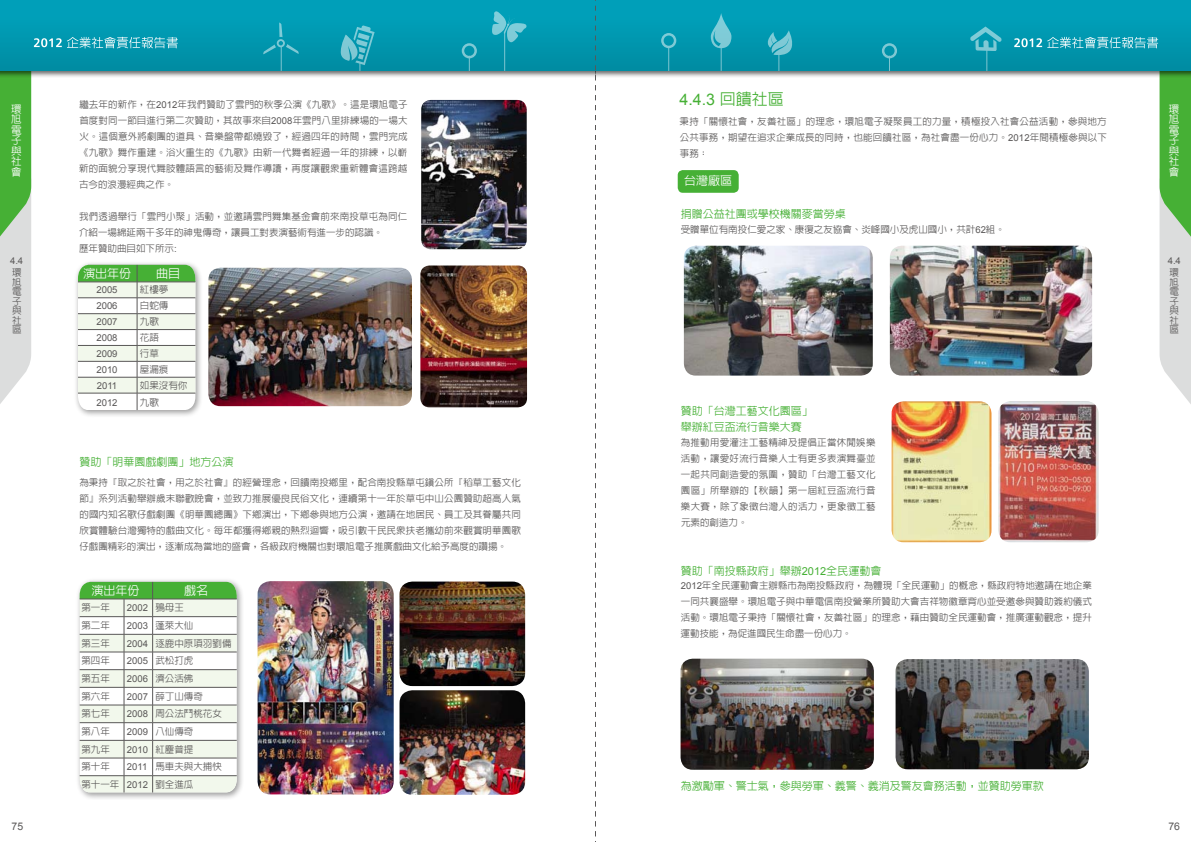
<style>
.page{position:relative;width:1191px;height:842px;background:#fff}
.page>*{position:absolute;margin:0;border:0;box-sizing:border-box;transform-origin:0 0}
.t1{font:16px "Arial";color:#46b035}
.t2{font:500 12px "Lin Gothic";color:#fff}
.t3{font:500 11px/16px "Lin Gothic";color:#46b035}
.t4{font:500 10.5px/10.5px "Lin Gothic";color:#fff;text-align:justify}
.t5{font:10.5px "Arial";color:#595757}
.t6{font:500 9.5px/16px "Lin Gothic";color:#595757;text-align:justify}
.t7{font:9.5px "Arial";color:#595757}
.s1{font-family:"Arial";font-weight:400}
.s2{font-family:"Lin Gothic";font-weight:500}
</style>
<div class="page">
<svg style="left:0;top:77px;width:31px;height:327px;background:#9ecb97"></svg>
<div style="left:0;top:0;width:595px;height:77px;background:#000;opacity:.6"></div>
<div style="left:0;top:0;width:595px;height:71px;background:linear-gradient(to bottom,#00a3be,#008da2)"></div>
<svg style="left:34px;top:37px;width:144px;height:11px;background:#4cb5c6"></svg>
<svg style="left:491px;top:11px;width:36px;height:32px"></svg>
<div style="left:462px;top:43px;width:15px;height:15px;border:2px solid #fff;border-radius:50%"></div>
<hr style="left:504px;top:32px;width:1px;height:39px;background:#fff">
<svg style="left:469px;top:56px;width:1px;height:15px"></svg>
<svg style="left:340px;top:25px;width:34px;height:46px;background:#31a7ba"></svg>
<svg style="left:263px;top:22px;width:36px;height:49px;background:#0c99af"></svg>
<svg style="left:1159px;top:77px;width:32px;height:327px;background:#a1cd9b"></svg>
<div style="left:595px;top:0;width:596px;height:77px;background:#000;opacity:.6"></div>
<div style="left:595px;top:0;width:596px;height:71px;background:linear-gradient(to bottom,#00a3be,#018da3)"></div>
<svg style="left:1014px;top:37px;width:144px;height:11px;background:#4cb5c6"></svg>
<div style="left:661px;top:33px;width:15px;height:15px;border:2px solid #fff;border-radius:50%"></div>
<div style="left:882px;top:43px;width:15px;height:15px;border:2px solid #fff;border-radius:50%"></div>
<svg style="left:668px;top:47px;width:1px;height:24px"></svg>
<svg style="left:889px;top:56px;width:1px;height:15px"></svg>
<svg style="left:970px;top:27px;width:31px;height:44px"></svg>
<svg style="left:711px;top:13px;width:20px;height:58px"></svg>
<svg style="left:763px;top:30px;width:40px;height:41px;background:#1b9eb2"></svg>
<svg style="left:595px;top:0;width:1px;height:842px"></svg>
<img style="left:421px;top:100px;width:106px;height:149px">
<img style="left:420px;top:265px;width:107px;height:142px">
<div style="left:75px;top:577px;width:169px;height:223px;background:#000;opacity:.4"></div>
<svg style="left:80px;top:582px;width:157px;height:210px"></svg>
<div style="left:74px;top:260px;width:129px;height:158px;background:#000;opacity:.4"></div>
<hr style="left:78px;top:410px;width:59px;height:1px;background:#595757">
<hr style="left:137px;top:410px;width:58px;height:1px;background:#595757">
<svg style="left:78px;top:265px;width:117px;height:145px"></svg>
<img style="left:257px;top:581px;width:137px;height:213px">
<img style="left:399px;top:581px;width:126px;height:105px">
<img style="left:399px;top:690px;width:126px;height:105px">
<div style="left:677px;top:170px;width:61px;height:23px;background:#46b035;border-radius:5px"></div>
<img style="left:684px;top:246px;width:188px;height:130px">
<img style="left:890px;top:246px;width:202px;height:130px">
<img style="left:891px;top:401px;width:100px;height:141px">
<img style="left:998px;top:401px;width:100px;height:141px">
<img style="left:680px;top:659px;width:194px;height:111px">
<img style="left:895px;top:659px;width:194px;height:110px">
<img style="left:208px;top:268px;width:204px;height:138px">
<p class="t4" style="left:11px;top:103px;width:12px">環旭電子與社會</p>
<p class="t6" style="left:79px;top:96px;width:330px">繼去年的新作，在<span class="s1">2012</span>年我們贊助了雲門的秋季公演《九歌》。這是環旭電子首度對同一節目進行第二次贊助，其故事來自<span class="s1">2008</span>年雲門八里排練場的一場大火。這個意外將劇團的道具、音樂盤帶都燒毀了，經過四年的時間，雲門完成《九歌》舞作重建。浴火重生的《九歌》由新一代舞者經過一年的排練，以嶄新的面貌分享現代舞肢體語言的藝術及舞作導讀，再度讓觀眾重新體會這跨越古今的浪漫經典之作。</p>
<p class="t6" style="left:79px;top:208px;width:330px;text-align:left">我們透過舉行「雲門小聚」活動，並邀請雲門舞集基金會前來南投草屯為同仁介紹一場綿延兩千多年的神鬼傳奇，讓員工對表演藝術有進一步的認識。<br>歷年贊助曲目如下所示<span class="s1">:</span></p>
<h1 class="t1" style="left:679px;top:89px;width:106px">4.4.3 <span class="s2">回饋社區</span></h1>
<p class="t6" style="left:679px;top:114px;width:429px">秉持「關懷社會，友善社區」的理念，環旭電子凝聚員工的力量，積極投入社會公益活動，參與地方公共事務，期望在追求企業成長的同時，也能回饋社區，為社會盡一份心力。<span class="s1">2012</span>年間積極參與以下事務：</p>
<p class="t2" style="left:684px;top:174px;width:49px">台灣廠區</p>
<p class="t3" style="left:681px;top:206px;width:166px">捐贈公益社團或學校機關麥當勞桌</p>
<p class="t6" style="left:681px;top:221px;width:326px">受贈單位有南投仁愛之家、康復之友協會、炎峰國小及虎山國小，共計<span class="s1">62</span>組。</p>
<p class="t4" style="left:1168px;top:103px;width:12px">環旭電子與社會</p>
<p class="t7" style="left:10px;top:255px;width:15px">4.4</p>
<p class="t7" style="left:1167px;top:255px;width:15px">4.4</p>
<p class="t6" style="left:12px;top:268px;width:11px;line-height:9.5px">環旭電子與社區</p>
<p class="t2" style="left:83px;top:267px;width:49px">演出年份</p>
<p class="t2" style="left:156px;top:267px;width:25px">曲目</p>
<p class="t7" style="left:96px;top:284px;width:23px">2005</p>
<p class="t6" style="left:140px;top:282px;width:30px">紅樓夢</p>
<p class="t7" style="left:96px;top:300px;width:23px">2006</p>
<p class="t6" style="left:140px;top:298px;width:30px">白蛇傳</p>
<p class="t7" style="left:96px;top:316px;width:23px">2007</p>
<p class="t6" style="left:140px;top:314px;width:20px">九歌</p>
<p class="t7" style="left:96px;top:331px;width:23px">2008</p>
<p class="t6" style="left:140px;top:329px;width:20px">花語</p>
<p class="t7" style="left:96px;top:347px;width:23px">2009</p>
<p class="t6" style="left:140px;top:345px;width:20px">行草</p>
<p class="t7" style="left:96px;top:363px;width:23px">2010</p>
<p class="t6" style="left:140px;top:361px;width:30px">屋漏痕</p>
<p class="t7" style="left:97px;top:379px;width:22px">2011</p>
<p class="t6" style="left:140px;top:377px;width:49px">如果沒有你</p>
<p class="t7" style="left:96px;top:396px;width:23px">2012</p>
<p class="t6" style="left:140px;top:394px;width:20px">九歌</p>
<p class="t3" style="left:79px;top:454px;width:155px">贊助「明華園戲劇團」地方公演</p>
<p class="t6" style="left:79px;top:475px;width:443px">為秉持『取之於社會，用之於社會』的經營理念，回饋南投鄉里，配合南投縣草屯鎮公所『稻草工藝文化節』系列活動舉辦歲末聯歡晚會，並致力推展優良民俗文化，連續第十一年於草屯中山公園贊助超高人氣的國內知名歌仔戲劇團《明華園總團》下鄉演出，下鄉參與地方公演，邀請在地居民、員工及其眷屬共同欣賞體驗台灣獨特的戲曲文化。每年都獲得鄉親的熱烈迴響，吸引數千民民眾扶老攜幼前來觀賞明華園歌仔戲團精彩的演出，逐漸成為當地的盛會，各級政府機關也對環旭電子推廣戲曲文化給予高度的讚揚。</p>
<p class="t2" style="left:92px;top:584px;width:49px">演出年份</p>
<p class="t2" style="left:184px;top:584px;width:25px">戲名</p>
<p class="t6" style="left:81px;top:600px;width:30px">第一年</p>
<p class="t7" style="left:127px;top:602px;width:59px">2002 <span class="s2">鴉母王</span></p>
<p class="t6" style="left:81px;top:617px;width:30px">第二年</p>
<p class="t7" style="left:127px;top:619px;width:68px">2003 <span class="s2">蓬萊大仙</span></p>
<p class="t6" style="left:81px;top:635px;width:30px">第三年</p>
<p class="t6" style="left:127px;top:635px;width:106px"><span class="s1">2004</span> 逐鹿中原項羽劉備</p>
<p class="t6" style="left:81px;top:653px;width:30px">第四年</p>
<p class="t7" style="left:127px;top:655px;width:68px">2005 <span class="s2">武松打虎</span></p>
<p class="t6" style="left:81px;top:670px;width:30px">第五年</p>
<p class="t7" style="left:127px;top:672px;width:68px">2006 <span class="s2">濟公活佛</span></p>
<p class="t6" style="left:81px;top:688px;width:30px">第六年</p>
<p class="t6" style="left:127px;top:688px;width:78px"><span class="s1">2007</span> 薛丁山傳奇</p>
<p class="t6" style="left:81px;top:706px;width:30px">第七年</p>
<p class="t6" style="left:127px;top:706px;width:97px"><span class="s1">2008</span> 周公法鬥桃花女</p>
<p class="t6" style="left:81px;top:723px;width:30px">第八年</p>
<p class="t7" style="left:127px;top:725px;width:68px">2009 <span class="s2">八仙傳奇</span></p>
<p class="t6" style="left:81px;top:741px;width:30px">第九年</p>
<p class="t7" style="left:127px;top:743px;width:68px">2010 <span class="s2">紅塵普提</span></p>
<p class="t6" style="left:81px;top:759px;width:30px">第十年</p>
<p class="t6" style="left:81px;top:758px;width:142px;line-height:17.7px;text-indent:45px"><span class="s1">2011</span> 馬車夫與大捕快第十一年 <span class="s1">2012</span> 劉全進瓜</p>
<p class="t3" style="left:681px;top:403px;width:133px">贊助「台灣工藝文化園區」舉辦紅豆盃流行音樂大賽</p>
<p class="t6" style="left:681px;top:434px;width:196px">為推動用愛灌注工藝精神及提倡正當休閒娛樂活動，讓愛好流行音樂人士有更多表演舞臺並一起共同創造愛的氛圍，贊助「台灣工藝文化園區」所舉辦的【秋韻】第一屆紅豆盃流行音樂大賽，除了象徵台灣人的活力，更象徵工藝元素的創造力。</p>
<p class="t3" style="left:681px;top:562px;width:202px">贊助「南投縣政府」舉辦<span class="s1">2012</span>全民運動會</p>
<p class="t6" style="left:680px;top:578px;width:413px"><span class="s1">2012</span>年全民運動會主辦縣市為南投縣政府，為體現「全民運動」的概念，縣政府特地邀請在地企業一同共襄盛舉。環旭電子與中華電信南投營業所贊助大會吉祥物徽章背心並受邀參與贊助簽約儀式活動。環旭電子秉持「關懷社會，友善社區」的理念，藉由贊助全民運動會，推廣運動觀念，提升運動技能，為促進國民生命盡一份心力。</p>
<p class="t3" style="left:681px;top:778px;width:364px">為激勵軍、警士氣，參與勞軍、義警、義消及警友會務活動，並贊助勞軍款</p>
<p class="t6" style="left:1169px;top:268px;width:11px;line-height:9.5px">環旭電子與社區</p>
<p class="t5" style="left:12px;top:819px;width:13px">75</p>
<p class="t5" style="left:1168px;top:819px;width:13px">76</p>
</div>
